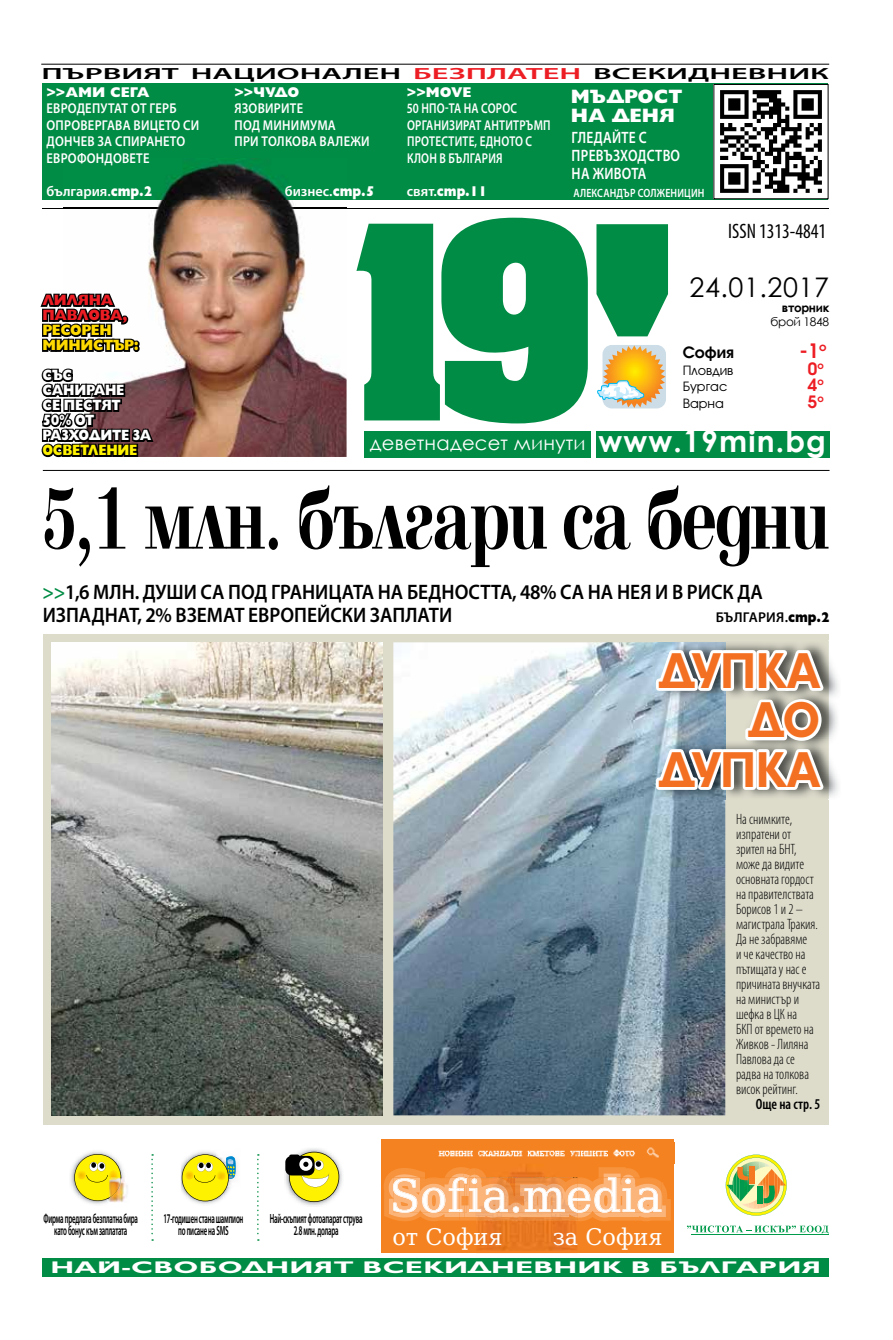
<style>
.page{position:relative;width:893px;height:1340px;background:#fff}
.page>*{position:absolute;margin:0;border:0;box-sizing:border-box;transform-origin:0 0}
.t1{font:700 90px "Elfin CYR";letter-spacing:-.025em;color:#000;scale:.74 1}
.t2{font:700 51px/49.5px "Gilt";letter-spacing:-.01em;color:#f36f21;text-align:right;scale:.85 1}
.t3{font:45px "DejaVu Serif";color:#fff}
.t4{font:700 29.85px "Century Gothic";letter-spacing:.04em;color:#fff}
.t5{font:27px "Century Gothic";letter-spacing:.02em;color:#000}
.t6{font:23.1px "DejaVu Serif";color:#fff}
.t7{font:600 21px/22.5px "Myriad Pro";color:#000;scale:.93 1}
.t8{font:condensed 21px "Myriad Pro";color:#000;scale:.95 1}
.t9{font:700 20.85px "Avanti CYR";color:#ed1d24}
.t10{font:19.5px "Century Gothic";letter-spacing:.01em;color:#fff}
.t11{font:800 19.5px/19.5px "Gilt";color:#fff}
.t12{font:700 17.85px "Avanti CYR";color:#ed1d24}
.t13{font:700 16.95px "Gilt";letter-spacing:.01em;color:#fff;scale:1.68 1}
.t14{font:600 16.5px/18px "Myriad Pro";letter-spacing:.02em;color:#fff;scale:.82 1}
.t15{font:700 16.35px "Avanti CYR";color:#000}
.t16{font:600 16.2px "Myriad Pro";color:#000;scale:2 1}
.t17{font:300 condensed 15px/15px "Myriad Pro";color:#000;scale:.95 1}
.t18{font:800 15px/15px "Gilt";letter-spacing:-.02em;color:#fff;scale:.86 1}
.t19{font:800 15px/15px "Gilt";letter-spacing:-.02em;color:#ffda00;scale:.93 1}
.t20{font:800 15px/15px "Gilt";letter-spacing:-.02em;color:#ed1d24;scale:.93 1}
.t21{font:800 15px "Gilt";letter-spacing:-.02em;color:#fff200;scale:.86 1}
.t22{font:600 condensed 15px "Myriad Pro";color:#000;scale:.95 1}
.t23{font:600 14.25px/16.5px "Myriad Pro";letter-spacing:.02em;color:#fff;scale:.88 1}
.t24{font:600 14.25px/16.5px "Myriad Pro";letter-spacing:.02em;color:#fff;scale:.79 1}
.t25{font:800 14.25px "Gilt";color:#fff}
.t26{font:600 14.25px "Myriad Pro";letter-spacing:.02em;color:#000}
.t27{font:600 14.25px "Myriad Pro";color:#fff}
.t28{font:600 14.25px "Myriad Pro";letter-spacing:.02em;color:#fff}
.t29{font:800 14.25px "Gilt";color:#fff;scale:.89 1}
.t30{font:600 13.35px/12px "Myriad Pro";letter-spacing:-.03em;color:#000;text-align:center;scale:.51 1}
.t31{font:13.35px "Avanti CYR";color:#000}
.t32{font:600 12px "Myriad Pro";letter-spacing:.02em;color:#fff;scale:.82 1}
.t33{font:12px "Century Gothic";letter-spacing:-.03em;color:#000}
.t34{font:700 12px "Century Gothic";letter-spacing:-.03em;color:#000}
.s1{color:#ed1d24}
.s2{font-family:"Gilt";font-weight:800}
.s3{font-family:"Myriad Pro";font-weight:600}
.s4{color:#008c44}
</style>
<div class="page">
<svg style="left:596px;top:224px;width:72px;height:112px;background:#1e995a"></svg>
<div style="left:364px;top:431px;width:465px;height:27px;background:#008c44"></div>
<div style="left:591px;top:426px;width:5px;height:34px;background:#fff"></div>
<hr style="left:43px;top:208px;width:786px;height:1px;background:#000">
<svg style="left:356px;top:218px;width:232px;height:205px"></svg>
<hr style="left:43px;top:470px;width:786px;height:1px;background:#000">
<hr style="left:41px;top:64px;width:788px;height:1px;background:#000">
<div style="left:43px;top:83px;width:785px;height:117px;background:#008c44"></div>
<div style="left:714px;top:84px;width:114px;height:115px;background:#fff"></div>
<img style="left:720px;top:90px;width:102px;height:103px">
<svg style="left:602px;top:345px;width:64px;height:63px"></svg>
<img style="left:603px;top:345px;width:62px;height:63px">
<svg style="left:597px;top:380px;width:47px;height:21px"></svg>
<div style="left:382px;top:1139px;width:292px;height:113px;background:#f58220"></div>
<img style="left:438px;top:1147px;width:221px;height:11px">
<img style="left:476px;top:1221px;width:101px;height:33px">
<svg style="left:384px;top:1167px;width:287px;height:54px"></svg>
<img style="left:70px;top:1151px;width:54px;height:53px">
<img style="left:107px;top:1176px;width:21px;height:26px">
<svg style="left:74px;top:1153px;width:47px;height:48px;background:#e7d83e"></svg>
<img style="left:181px;top:1165px;width:37px;height:39px">
<svg style="left:182px;top:1151px;width:55px;height:50px"></svg>
<svg style="left:151px;top:1154px;width:2px;height:86px"></svg>
<svg style="left:257px;top:1154px;width:2px;height:86px"></svg>
<svg style="left:726px;top:1154px;width:61px;height:61px"></svg>
<div style="left:757px;top:1186px;width:6px;height:17px;background:#009a4b"></div>
<svg style="left:687px;top:1225px;width:141px;height:8px"></svg>
<hr style="left:691px;top:1233px;width:138px;height:1px;background:#009a4b">
<div style="left:43px;top:1258px;width:786px;height:18px;background:#008c44"></div>
<div style="left:43px;top:634px;width:786px;height:490px;background:#dddccb"></div>
<img style="left:51px;top:642px;width:332px;height:473px">
<img style="left:393px;top:642px;width:332px;height:473px">
<img style="left:828px;top:640px;width:10px;height:158px">
<svg style="left:653px;top:642px;width:176px;height:166px;background:#c3c9ca"></svg>
<img style="left:285px;top:1148px;width:57px;height:58px">
<svg style="left:285px;top:1155px;width:30px;height:20px"></svg>
<svg style="left:289px;top:1151px;width:50px;height:50px"></svg>
<img style="left:63px;top:159px;width:284px;height:298px">
<img style="left:63px;top:208px;width:284px;height:1px">
<svg style="left:40px;top:289px;width:97px;height:66px"></svg>
<div style="left:133px;top:345px;width:7px;height:7px;border:3px solid #000;border-radius:50%"></div>
<div style="left:133px;top:340px;width:7px;height:7px;border:3px solid #000;border-radius:50%"></div>
<svg style="left:41px;top:367px;width:115px;height:91px"></svg>
<p class="t16" style="left:42px;top:63px;width:395px">ПЪРВИЯТ НАЦИОНАЛЕН <span class="s1">БЕЗПЛАТЕН</span> ВСЕКИДНЕВНИК</p>
<p class="t25" style="left:46px;top:84px;width:105px">&gt;&gt;АМИ СЕГА</p>
<p class="t23" style="left:47px;top:100px;width:175px">ЕВРОДЕПУТАТ ОТ ГЕРБ<br>ОПРОВЕРГАВА ВИЦЕТО СИ<br>ДОНЧЕВ ЗА СПИРАНЕТО<br>ЕВРОФОНДОВЕТЕ</p>
<p class="t27" style="left:46px;top:182px;width:108px">българия.<span class="s2">стр.2</span></p>
<p class="t25" style="left:234px;top:84px;width:67px">&gt;&gt;ЧУДО</p>
<p class="t23" style="left:234px;top:100px;width:155px">ЯЗОВИРИТЕ<br>ПОД МИНИМУМА<br>ПРИ ТОЛКОВА ВАЛЕЖИ</p>
<p class="t28" style="left:285px;top:182px;width:91px">бизнес.<span class="s2">стр.5</span></p>
<p class="t25" style="left:407px;top:84px;width:66px">&gt;&gt;MOVE</p>
<p class="t24" style="left:407px;top:100px;width:184px">50 НПО-ТА НА СОРОС<br>ОРГАНИЗИРАТ АНТИТРЪМП<br>ПРОТЕСТИТЕ, ЕДНОТО С<br>КЛОН В БЪЛГАРИЯ</p>
<p class="t29" style="left:407px;top:183px;width:92px"><span class="s3">свят.</span>стр.11</p>
<h3 class="t11" style="left:571px;top:87px;width:113px">МЪДРОСТ<br>НА ДЕНЯ</h3>
<p class="t14" style="left:572px;top:128px;width:134px">ГЛЕДАЙТЕ С<br>ПРЕВЪЗХОДСТВО<br>НА ЖИВОТА</p>
<p class="t32" style="left:573px;top:185px;width:161px">АЛЕКСАНДЪР СОЛЖЕНИЦИН</p>
<h3 class="t8" style="left:728px;top:218px;width:104px">ISSN 1313-4841</h3>
<h3 class="t5" style="left:690px;top:268px;width:141px">24.01.2017</h3>
<p class="t34" style="left:782px;top:298px;width:49px">вторник</p>
<p class="t33" style="left:771px;top:313px;width:60px">брой 1848</p>
<p class="t15" style="left:683px;top:342px;width:53px">София</p>
<h3 class="t9" style="left:799px;top:338px;width:28px">-1<sup>о</sup></h3>
<p class="t31" style="left:683px;top:362px;width:52px">Пловдив</p>
<p class="t12" style="left:808px;top:357px;width:17px">0<sup>о</sup></p>
<p class="t31" style="left:683px;top:379px;width:46px">Бургас</p>
<p class="t12" style="left:808px;top:374px;width:17px">4<sup>о</sup></p>
<p class="t31" style="left:683px;top:395px;width:43px">Варна</p>
<p class="t12" style="left:808px;top:390px;width:17px">5<sup>о</sup></p>
<p class="t20" style="left:43px;top:293px;width:93px">ЛИЛЯНА<br>ПАВЛОВА,</p>
<p class="t19" style="left:43px;top:323px;width:105px">РЕСОРЕН<br>МИНИСТЪР:</p>
<p class="t18" style="left:43px;top:368px;width:128px">СЪС<br>САНИРАНЕ<br>СЕ ПЕСТЯТ<br>50% ОТ<br>РАЗХОДИТЕ ЗА</p>
<p class="t21" style="left:43px;top:442px;width:112px">ОСВЕТЛЕНИЕ</p>
<h1 class="t1" style="left:43px;top:470px;width:1064px">5,1 млн. българи са бедни</h1>
<h3 class="t7" style="left:43px;top:580px;width:776px"><span class="s4">&gt;&gt;</span>1,6 МЛН. ДУШИ СА ПОД ГРАНИЦАТА НА БЕДНОСТТА, 48% СА НА НЕЯ И В РИСК ДА<br>ИЗПАДНАТ, 2% ВЗЕМАТ ЕВРОПЕЙСКИ ЗАПЛАТИ</h3>
<h3 class="t4" style="left:598px;top:419px;width:229px">www.19min.bg</h3>
<h3 class="t10" style="left:370px;top:429px;width:217px">деветнадесет минути</h3>
<p class="t26" style="left:716px;top:607px;width:115px">БЪЛГАРИЯ.<span class="s2">стр.2</span></p>
<h2 class="t2" style="left:660px;top:646px;width:190px">ДУПКА<br>ДО<br>ДУПКА</h2>
<p class="t17" style="left:736px;top:811px;width:90px">На снимките, изпратени от зрител на БНТ, може да видите основната гордост на правителствата<br>Борисов 1 и 2 – магистрала Тракия.<br>Да не забравяме<br>и че качество на пътищата у нас е причината внучката на министър и шефка в ЦК на<br>БКП от времето на<br>Живков - Лиляна<br>Павлова да се радва на толкова висок рейтинг.</p>
<p class="t22" style="left:756px;top:1094px;width:70px">Още на стр. 5</p>
<h3 class="t3" style="left:389px;top:1161px;width:274px">Sof .med a</h3>
<h3 class="t3" style="left:468px;top:1161px;width:43px">ia</h3>
<h3 class="t3" style="left:621px;top:1161px;width:16px">i</h3>
<h3 class="t6" style="left:392px;top:1218px;width:112px">от София</h3>
<h3 class="t6" style="left:553px;top:1218px;width:112px">за София</h3>
<p class="t13" style="left:50px;top:1257px;width:460px">НАЙ-СВОБОДНИЯТ ВСЕКИДНЕВНИК В БЪЛГАРИЯ</p>
<p class="t30" style="left:43px;top:1211px;width:187px">Фирма предлага безплатна бира като бонус към заплатата</p>
<p class="t30" style="left:163px;top:1211px;width:158px">17-годишен стана шампион по писане на SMS</p>
<p class="t30" style="left:270px;top:1211px;width:184px">Най-скъпият фотоапарат струва<br>2.8 млн. долара</p>
</div>
